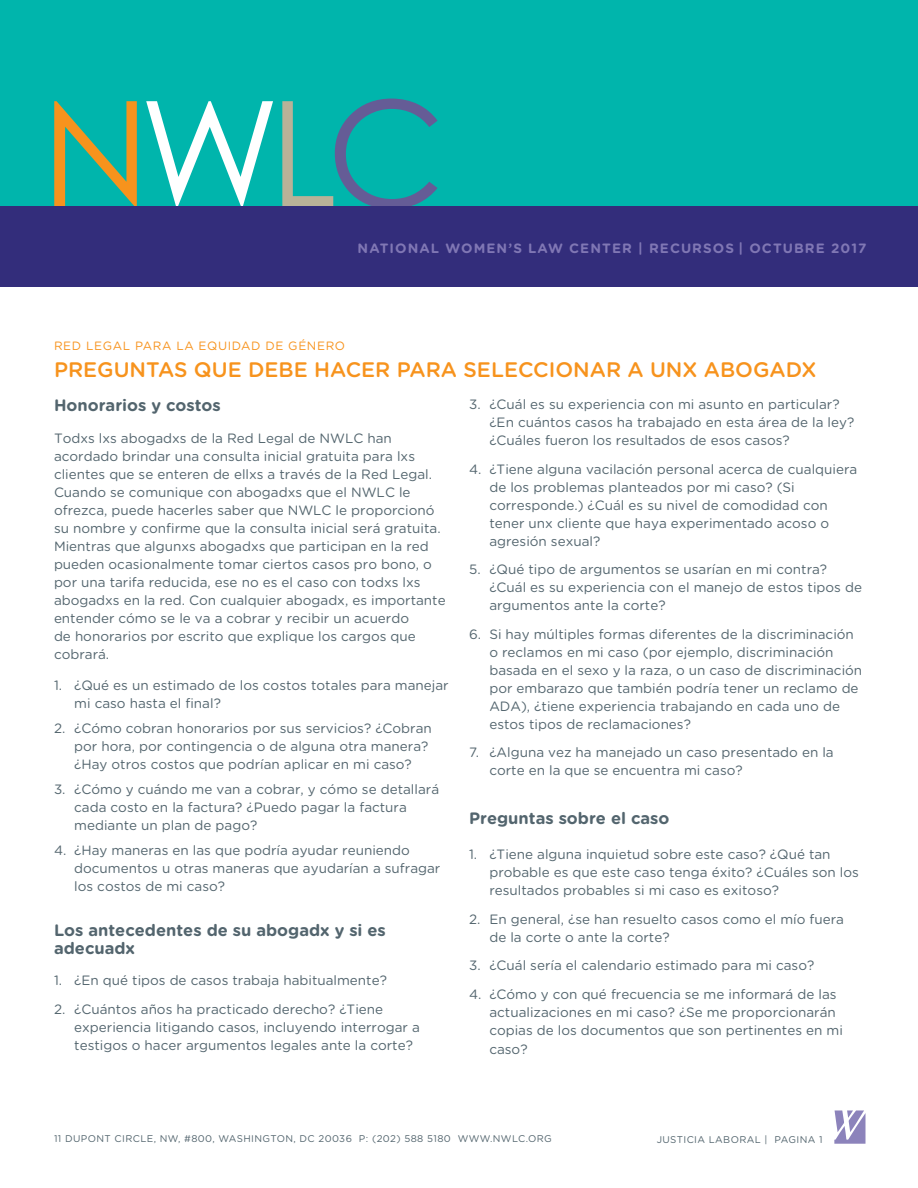
<style>
.page{position:relative;width:918px;height:1188px;background:#fff}
.page>*{position:absolute;margin:0;border:0;box-sizing:border-box;transform-origin:0 0}
.Main_Headline{font:500 21px "Gotham Rounded";color:#f7931d}
.Subhead_1{font:700 16.5px/18px "Gotham Rounded";color:#53656e}
.Regular_Body_Copy{font:700 16.5px "Gotham Rounded";color:#53656e}
.Subhead_1-2{font:13.5px/18px "Gotham Rounded";color:#53656e}
.FS_nwlc_Header_Date{font:700 13.5px "Gotham Rounded";letter-spacing:.08em;color:#8077b4}
.Issue_Header{font:12px "Gotham Rounded";letter-spacing:.05em;color:#f7931d}
.t1{font:9.75px "Gotham Rounded";letter-spacing:.04em;color:#53656e}
</style>
<div class="page">
<svg style="left:834px;top:1110px;width:32px;height:34px"></svg>
<div style="left:0;top:0;width:918px;height:287px;background:#00b5ac"></div>
<svg style="left:282px;top:99px;width:156px;height:107px"></svg>
<svg style="left:146px;top:101px;width:127px;height:105px"></svg>
<svg style="left:54px;top:101px;width:83px;height:105px"></svg>
<div style="left:0;top:206px;width:918px;height:81px;background:#332d7b"></div>
<p class="FS_nwlc_Header_Date" style="left:358px;top:238px;width:510px">NATIONAL WOMEN’S LAW CENTER | RECURSOS | OCTUBRE 2017</p>
<p class="Issue_Header" style="left:54px;top:338px;width:293px">RED LEGAL PARA LA EQUIDAD DE GÉNERO</p>
<p class="Main_Headline" style="left:54px;top:355px;width:764px">PREGUNTAS QUE DEBE HACER PARA SELECCIONAR A UNX ABOGADX</p>
<p class="Subhead_1" style="left:54px;top:396px;width:168px">Honorarios y costos</p>
<p class="Subhead_1-2" style="left:54px;top:429px;width:393px">Todxs lxs abogadxs de la Red Legal de NWLC han acordado brindar una consulta inicial gratuita para lxs clientes que se enteren de ellxs a través de la Red Legal.<br>Cuando se comunique con abogadxs que el NWLC le ofrezca, puede hacerles saber que NWLC le proporcionó su nombre y confirme que la consulta inicial será gratuita.<br>Mientras que algunxs abogadxs que participan en la red pueden ocasionalmente tomar ciertos casos pro bono, o por una tarifa reducida, ese no es el caso con todxs lxs abogadxs en la red. Con cualquier abogadx, es importante entender cómo se le va a cobrar y recibir un acuerdo<br>de honorarios por escrito que explique los cargos que cobrará.</p>
<p class="Subhead_1-2" style="left:74px;top:676px;width:376px;text-indent:-20px">1. ¿Qué es un estimado de los costos totales para manejar mi caso hasta el final?</p>
<p class="Subhead_1-2" style="left:74px;top:719px;width:359px;text-indent:-20px">2. ¿Cómo cobran honorarios por sus servicios? ¿Cobran por hora, por contingencia o de alguna otra manera? ¿Hay otros costos que podrían aplicar en mi caso?</p>
<p class="Subhead_1-2" style="left:74px;top:780px;width:366px;text-indent:-20px">3. ¿Cómo y cuándo me van a cobrar, y cómo se detallará cada costo en la factura? ¿Puedo pagar la factura mediante un plan de pago?</p>
<p class="Subhead_1-2" style="left:74px;top:840px;width:368px;text-indent:-20px">4. ¿Hay maneras en las que podría ayudar reuniendo documentos u otras maneras que ayudarían a sufragar los costos de mi caso?</p>
<p class="Subhead_1" style="left:54px;top:920px;width:333px">Los antecedentes de su abogadx y si es adecuadx</p>
<p class="Subhead_1-2" style="left:54px;top:971px;width:335px">1. ¿En qué tipos de casos trabaja habitualmente?</p>
<p class="Subhead_1-2" style="left:74px;top:999px;width:347px;text-indent:-20px">2. ¿Cuántos años ha practicado derecho? ¿Tiene experiencia litigando casos, incluyendo interrogar a testigos o hacer argumentos legales ante la corte?</p>
<p class="Subhead_1-2" style="left:489px;top:395px;width:366px;text-indent:-20px">3. ¿Cuál es su experiencia con mi asunto en particular? ¿En cuántos casos ha trabajado en esta área de la ley? ¿Cuáles fueron los resultados de esos casos?</p>
<p class="Subhead_1-2" style="left:489px;top:459px;width:370px;text-indent:-20px">4. ¿Tiene alguna vacilación personal acerca de cualquiera de los problemas planteados por mi caso? (Si corresponde.) ¿Cuál es su nivel de comodidad con tener unx cliente que haya experimentado acoso o agresión sexual?</p>
<p class="Subhead_1-2" style="left:489px;top:560px;width:374px;text-indent:-20px">5. ¿Qué tipo de argumentos se usarían en mi contra? ¿Cuál es su experiencia con el manejo de estos tipos de argumentos ante la corte?</p>
<p class="Subhead_1-2" style="left:489px;top:624px;width:374px;text-indent:-20px">6. Si hay múltiples formas diferentes de la discriminación o reclamos en mi caso (por ejemplo, discriminación basada en el sexo y la raza, o un caso de discriminación por embarazo que también podría tener un reclamo de ADA), ¿tiene experiencia trabajando en cada uno de estos tipos de reclamaciones?</p>
<p class="Subhead_1-2" style="left:489px;top:743px;width:346px;text-indent:-20px">7. ¿Alguna vez ha manejado un caso presentado en la corte en la que se encuentra mi caso?</p>
<p class="Regular_Body_Copy" style="left:469px;top:806px;width:202px">Preguntas sobre el caso</p>
<p class="Subhead_1-2" style="left:489px;top:845px;width:371px;text-indent:-20px">1. ¿Tiene alguna inquietud sobre este caso? ¿Qué tan probable es que este caso tenga éxito? ¿Cuáles son los resultados probables si mi caso es exitoso?</p>
<p class="Subhead_1-2" style="left:489px;top:909px;width:356px;text-indent:-20px">2. En general, ¿se han resuelto casos como el mío fuera de la corte o ante la corte?</p>
<p class="Subhead_1-2" style="left:469px;top:956px;width:347px">3. ¿Cuál sería el calendario estimado para mi caso?</p>
<p class="Subhead_1-2" style="left:489px;top:984px;width:355px;text-indent:-20px">4. ¿Cómo y con qué frecuencia se me informará de las actualizaciones en mi caso? ¿Se me proporcionarán copias de los documentos que son pertinentes en mi</p>
<p class="Subhead_1-2" style="left:489px;top:1040px;width:40px">caso?</p>
<p class="t1" style="left:54px;top:1132px;width:499px">11 DUPONT CIRCLE, NW, #800, WASHINGTON, DC 20036 P: (202) 588 5180 WWW.NWLC.ORG</p>
<p class="t1" style="left:657px;top:1133px;width:168px">JUSTICIA LABORAL | PAGINA 1</p>
</div>
